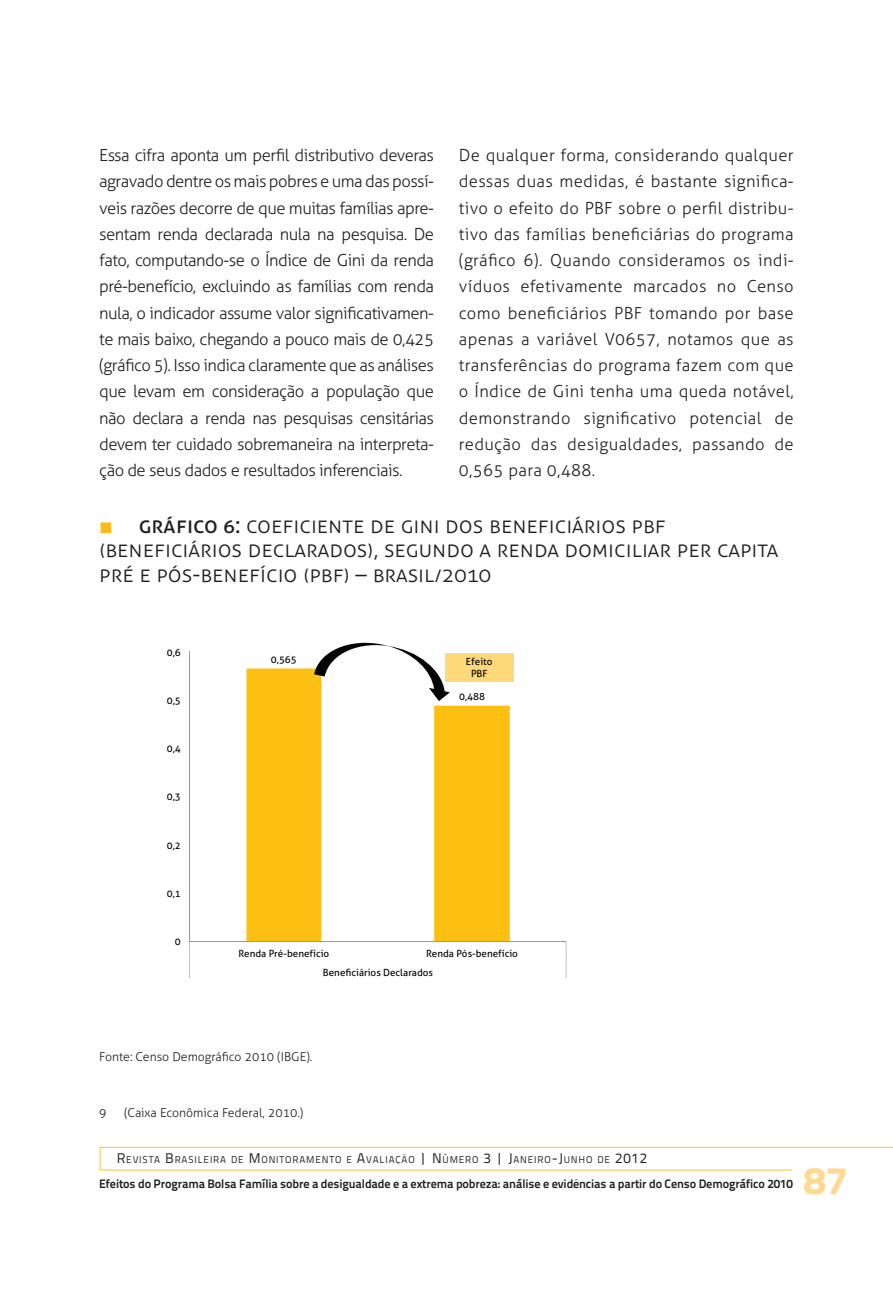
<style>
.page{position:relative;width:893px;height:1290px;background:#fff}
.page>*{position:absolute;margin:0;border:0;box-sizing:border-box;transform-origin:0 0}
.t1{font:38.5px "Titillium Text 15 L 999 wt";color:#fed98f;scale:1.09 1}
.t2{font:300 22.75px/24.5px "Aller";color:#231f20}
.t3{font:300 16.62px/26.2px "Aller";letter-spacing:-.02em;color:#231f20;text-align:justify}
.t4{font:12.25px "Titillium Text 15 L 800 wt";letter-spacing:-.01em;color:#231f20}
.t5{font:300 12.25px "Aller";color:#231f20}
.t6{font:9.8px/18.6px "Aller";color:#040503}
.t7{font:9.8px "Titillium Text 15 L 400 wt";letter-spacing:.085em;color:#231f20}
.s1{font-family:"Arial";font-weight:400;color:#fcba13}
.s2{font-weight:400}
.s3{font-size:14px}
</style>
<div class="page">
<svg style="left:100px;top:1147px;width:793px;height:23px"></svg>
<div style="left:793px;top:1150px;width:100px;height:140px;background:#fff"></div>
<svg style="left:246px;top:668px;width:264px;height:273px;fill:#fdbf11"></svg>
<hr style="left:189px;top:652px;width:1px;height:289px;background:#989898">
<hr style="left:190px;top:941px;width:376px;height:1px;background:#989898">
<svg style="left:189px;top:941px;width:1px;height:37px"></svg>
<svg style="left:566px;top:941px;width:1px;height:37px"></svg>
<svg style="left:314px;top:642px;width:136px;height:59px"></svg>
<div style="left:445px;top:653px;width:68px;height:28px;background:#fed879"></div>
<p class="t3" style="left:99px;top:142px;width:336px">Essa cifra aponta um perfil distributivo deveras agravado dentre os mais pobres e uma das possí&shy;veis razões decorre de que muitas famílias apre&shy;sentam renda declarada nula na pesquisa. De fato, computando-se o Índice de Gini da renda pré-benefício, excluindo as famílias com renda nula, o indicador assume valor significativamen&shy;te mais baixo, chegando a pouco mais de 0,425 (gráfico 5). Isso indica claramente que as análises que levam em consideração a população que não declara a renda nas pesquisas censitárias devem ter cuidado sobremaneira na interpreta&shy;ção de seus dados e resultados inferenciais.</p>
<p class="t3" style="left:459px;top:142px;width:336px">De qualquer forma, considerando qualquer dessas duas medidas, é bastante significa&shy;tivo o efeito do PBF sobre o perfil distribu&shy;tivo das famílias beneficiárias do programa (gráfico 6). Quando consideramos os indi&shy;víduos efetivamente marcados no Censo como beneficiários PBF tomando por base apenas a variável v0657, notamos que as transferências do programa fazem com que o Índice de Gini tenha uma queda notável, demonstrando significativo potencial de redução das desigualdades, passando de 0,565 para 0,488.</p>
<h2 class="t2" style="left:99px;top:512px;width:681px"><span class="s1">■</span> <span class="s2">gráfico 6:</span> coeficiente de gini dos beneficiários pbf (beneficiários declarados), segundo a renda domiciliar per capita pré e pÓs-benefício (pbf) – brasil/2010</h2>
<p class="t6" style="left:167px;top:643px;width:15px">0,6</p>
<p class="t6" style="left:167px;top:691px;width:15px">0,5</p>
<p class="t6" style="left:167px;top:739px;width:15px">0,4</p>
<p class="t6" style="left:167px;top:787px;width:15px">0,3</p>
<p class="t6" style="left:167px;top:836px;width:15px">0,2</p>
<p class="t6" style="left:167px;top:884px;width:15px">0,1</p>
<p class="t6" style="left:175px;top:932px;width:7px">0</p>
<p class="t6" style="left:271px;top:650px;width:27px">0,565</p>
<p class="t6" style="left:466px;top:656px;width:28px;line-height:11.5px;text-align:center">Efeito<br>PBF</p>
<p class="t6" style="left:459px;top:688px;width:27px">0,488</p>
<p class="t6" style="left:238px;top:944px;width:92px">Renda Pré-benefício</p>
<p class="t6" style="left:323px;top:944px;width:197px;text-indent:103px">Renda Pós-benefício<br>Beneficiários Declarados</p>
<p class="t5" style="left:99px;top:1049px;width:215px">Fonte: Censo Demográfico 2010 (IBGE).</p>
<p class="t5" style="left:99px;top:1105px;width:9px">9</p>
<p class="t5" style="left:124px;top:1105px;width:181px">(Caixa Econômica Federal, 2010.)</p>
<p class="t7" style="left:117px;top:1154px;width:532px"><span class="s3">R</span>EVISTA <span class="s3">B</span>RASILEIRA DE <span class="s3">M</span>ONITORAMENTO E <span class="s3">A</span>VALIAÇÃO <span class="s3">| N</span>ÚMERO <span class="s3">3 | J</span>ANEIRO<span class="s3">-J</span>UNHO DE <span class="s3">2012</span></p>
<p class="t4" style="left:99px;top:1176px;width:695px">Efeitos do Programa Bolsa Família sobre a desigualdade e a extrema pobreza: análise e evidências a partir do Censo Demográfico 2010</p>
<h1 class="t1" style="left:803px;top:1156px;width:42px">87</h1>
</div>
